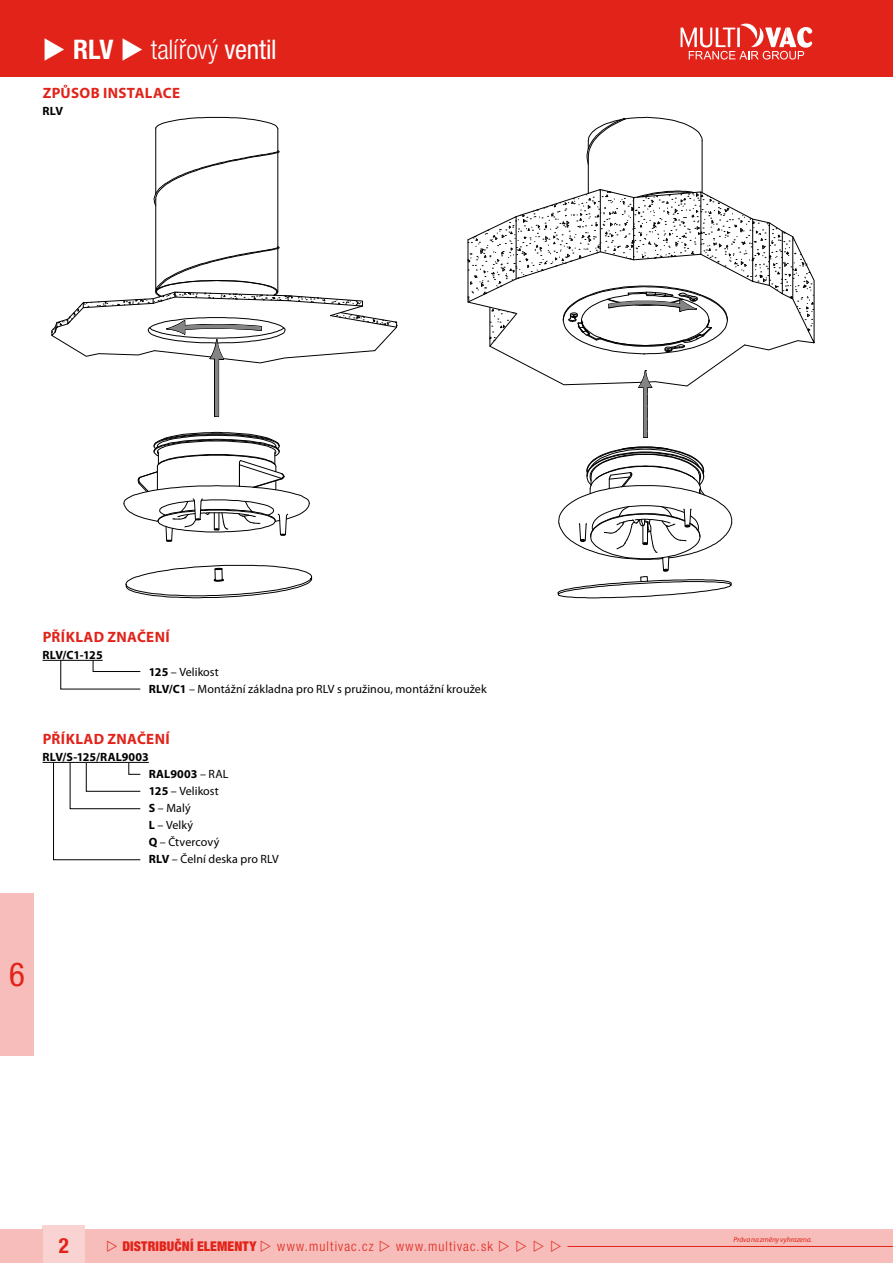
<style>
.page{position:relative;width:893px;height:1263px;background:#fff}
.page>*{position:absolute;margin:0;border:0;box-sizing:border-box;transform-origin:0 0}
.t1{font:condensed 33px "Helvetica Neue LT Pro";color:#e2231a}
.t2{font:300 condensed 27px "Helvetica Neue LT Pro";color:#fff}
.t3{font:700 condensed 21px "Helvetica Neue LT Pro";color:#e2231a}
.t4{font:700 15px "Myriad Pro";letter-spacing:.025em;color:#e2231a}
.t5{font:300 condensed 13.5px "Helvetica Neue LT Pro";letter-spacing:.085em;color:#e2231a}
.t6{font:900 condensed 13.5px "Helvetica Neue LT Pro";letter-spacing:.01em;color:#e2231a}
.t7{font:12px/17px "Myriad Pro";letter-spacing:.005em;color:#000}
.t8{font:700 12px "Myriad Pro";letter-spacing:-.015em;color:#000}
.t9{font:italic 7.5px "Myriad Pro";letter-spacing:-.015em;color:#e2231a}
.s1{font-weight:700}
.s2{font-weight:400}
</style>
<div class="page">
<div style="left:0;top:0;width:893px;height:77px;background:#e2231a"></div>
<div style="left:43px;top:1225px;width:42px;height:38px;background:#f9d3d1"></div>
<div style="left:0;top:1229px;width:43px;height:34px;background:#f6bdba"></div>
<div style="left:85px;top:1229px;width:808px;height:34px;background:#f6bdba"></div>
<hr style="left:567px;top:1246px;width:326px;height:1px;background:#e2231a">
<div style="left:0;top:893px;width:34px;height:162px;background:#f6bdba"></div>
<svg style="left:680px;top:23px;width:132px;height:37px"></svg>
<hr style="left:43px;top:762px;width:106px;height:1px;background:#000">
<hr style="left:43px;top:660px;width:60px;height:1px;background:#000">
<svg style="left:53px;top:762px;width:88px;height:98px"></svg>
<svg style="left:60px;top:659px;width:81px;height:31px"></svg>
<svg style="left:124px;top:432px;width:186px;height:109px"></svg>
<svg style="left:126px;top:565px;width:186px;height:33px"></svg>
<svg style="left:154px;top:117px;width:126px;height:89px"></svg>
<hr style="left:278px;top:152px;width:1px;height:95px;background:#000">
<hr style="left:155px;top:129px;width:1px;height:65px;background:#000">
<hr style="left:155px;top:200px;width:1px;height:92px;background:#000">
<svg style="left:51px;top:246px;width:346px;height:171px"></svg>
<hr style="left:702px;top:141px;width:1px;height:52px;background:#000">
<svg style="left:587px;top:117px;width:115px;height:48px"></svg>
<hr style="left:588px;top:157px;width:1px;height:36px;background:#000">
<svg style="left:558px;top:447px;width:174px;height:151px"></svg>
<svg style="left:468px;top:189px;width:346px;height:249px"></svg>
<h2 class="t2" style="left:43px;top:34px;width:235px">◆ <span class="s1">RLV</span> ◆ talířový <span class="s2">ventil</span></h2>
<p class="t4" style="left:43px;top:83px;width:139px">ZPŮSOB INSTALACE</p>
<p class="t8" style="left:43px;top:103px;width:22px">RLV</p>
<p class="t4" style="left:43px;top:627px;width:129px">PŘÍKLAD ZNAČENÍ</p>
<p class="t8" style="left:43px;top:647px;width:62px">RLV/C1-125</p>
<p class="t7" style="left:149px;top:663px;width:339px"><span class="s1">125</span> – Velikost<br><span class="s1">RLV/C1</span> – Montážní základna pro RLV s pružinou, montážní kroužek</p>
<p class="t4" style="left:43px;top:729px;width:129px">PŘÍKLAD ZNAČENÍ</p>
<p class="t7" style="left:149px;top:748px;width:132px;text-indent:-106px"><span class="s1">RLV/S-125/RAL9003<br>RAL9003</span> – RAL<br><span class="s1">125</span> – Velikost<br><span class="s1">S</span> – Malý<br><span class="s1">L</span> – Velký<br><span class="s1">Q</span> – Čtvercový<br><span class="s1">RLV</span> – Čelní deska pro RLV</p>
<h1 class="t1" style="left:9px;top:955px;width:17px">6</h1>
<h3 class="t3" style="left:59px;top:1233px;width:12px">2</h3>
<p class="t6" style="left:122px;top:1238px;width:136px">DISTRIBUČNÍ ELEMENTY</p>
<p class="t5" style="left:277px;top:1239px;width:98px">www.multivac.cz</p>
<p class="t5" style="left:396px;top:1239px;width:98px">www.multivac.sk</p>
<p class="t9" style="left:733px;top:1235px;width:80px">Práva na změny vyhrazena.</p>
</div>
